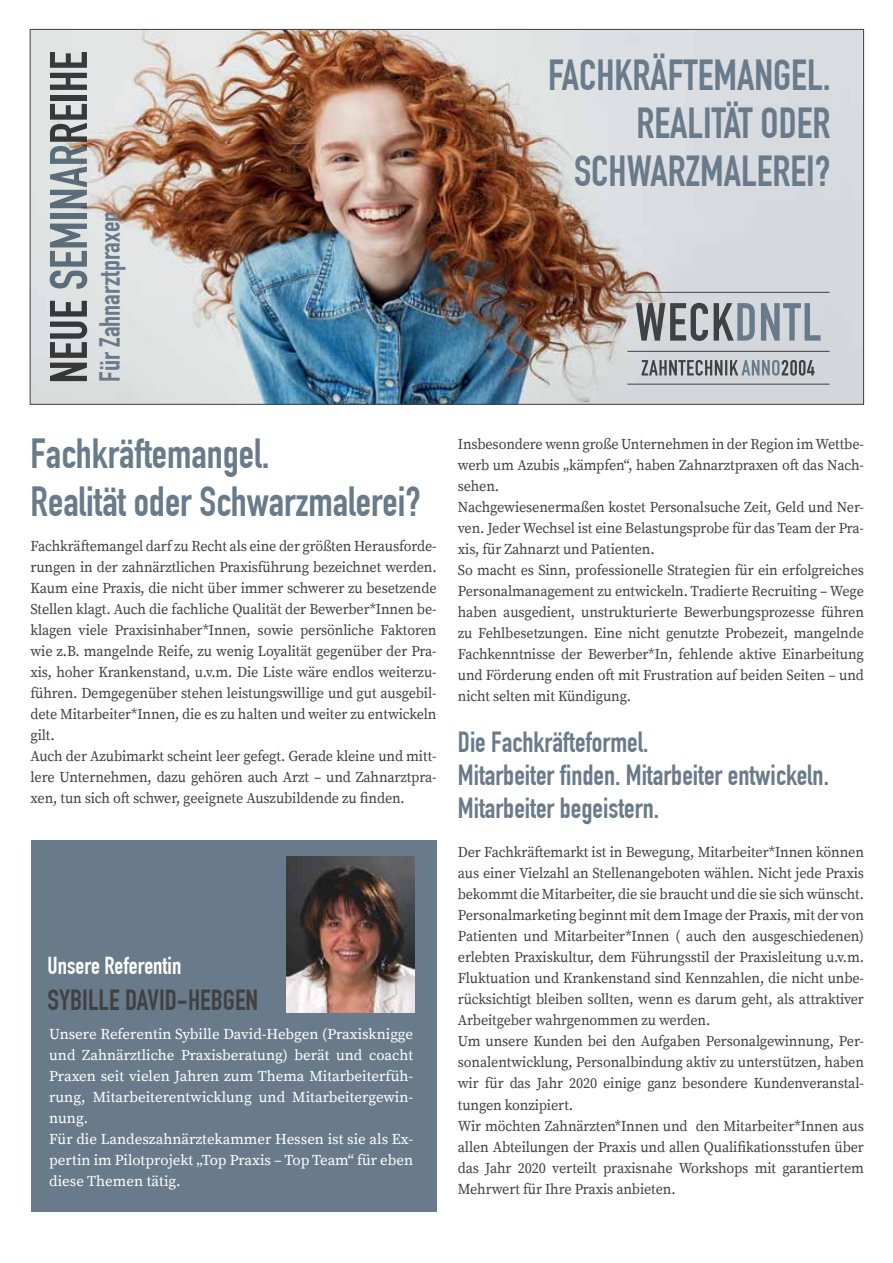
<style>
.page{position:relative;width:893px;height:1263px;background:#fff}
.page>*{position:absolute;margin:0;border:0;box-sizing:border-box;transform-origin:0 0}
.t1{font:700 51.9px "DIN Condensed";color:#414042}
.t2{font:700 42.45px "DIN Condensed";color:#697b8a}
.t3{font:700 41.25px/47.7px "DIN Condensed";color:#697b8a}
.t4{font:700 28.5px/33px "DIN Condensed";color:#697b8a}
.t5{font:700 28.5px "DIN Condensed";color:#414042}
.t6{font:700 24px "DIN Condensed";color:#fff}
.t7{font:15px/21px "Source Serif Pro";letter-spacing:-.01em;color:#414042;scale:.95 1}
.t8{font:15px/21px "Source Serif Pro";color:#fff}
.s1{color:#697b8a}
</style>
<div class="page">
<img style="left:32px;top:31px;width:830px;height:372px">
<hr style="left:627px;top:351px;width:203px;height:1px;background:#414042">
<hr style="left:627px;top:292px;width:203px;height:1px;background:#414042">
<svg style="left:636px;top:303px;width:185px;height:38px;background:#999ea4"></svg>
<hr style="left:627px;top:384px;width:203px;height:1px;background:#414042">
<svg style="left:642px;top:360px;width:173px;height:16px;background:#94979c"></svg>
<div style="left:31px;top:840px;width:405px;height:372px;background:#697b8a"></div>
<img style="left:286px;top:856px;width:128px;height:156px">
<h1 class="t1" style="left:38px;top:383px;width:334px;rotate:-90deg">NEUE <span class="s1">SEMINAR</span>REIHE</h1>
<h3 class="t4" style="left:94px;top:382px;width:172px;rotate:-90deg">Für Zahnarztpraxen</h3>
<h2 class="t2" style="left:548px;top:50px;width:169px">Fachkräfteman</h2>
<h2 class="t2" style="left:773px;top:50px;width:59px">gel.</h2>
<h2 class="t2" style="left:636px;top:98px;width:177px">Realität oder</h2>
<h2 class="t2" style="left:574px;top:146px;width:96px">Schwarzma</h2>
<h2 class="t2" style="left:741px;top:146px;width:91px">lerei?</h2>
<h3 class="t3" style="left:31px;top:430px;width:392px">Fachkräftemangel.<br>Realität oder Schwarzmalerei?</h3>
<p class="t7" style="left:31px;top:536px;width:429px">Fachkräftemangel darf zu Recht als eine der größten Herausforde&shy;rungen in der zahnärztlichen Praxisführung bezeichnet werden.<br>Kaum eine Praxis, die nicht über immer schwerer zu besetzende Stellen klagt. Auch die fachliche Qualität der Bewerber*Innen be&shy;klagen viele Praxisinhaber*Innen, sowie persönliche Faktoren wie z.B. mangelnde Reife, zu wenig Loyalität gegenüber der Pra&shy;xis, hoher Krankenstand, u.v.m. Die Liste wäre endlos weiterzu&shy;führen. Demgegenüber stehen leistungswillige und gut ausgebil&shy;dete Mitarbeiter*Innen, die es zu halten und weiter zu entwickeln gilt.<br>Auch der Azubimarkt scheint leer gefegt. Gerade kleine und mitt&shy;lere Unternehmen, dazu gehören auch Arzt – und Zahnarztpra&shy;xen, tun sich oft schwer, geeignete Auszubildende zu finden.</p>
<h3 class="t6" style="left:48px;top:952px;width:135px">Unsere Referentin</h3>
<h3 class="t5" style="left:48px;top:983px;width:199px">Sybille David-Hebgen</h3>
<p class="t8" style="left:49px;top:1024px;width:365px">Unsere Referentin Sybille David-Hebgen (Praxisknigge und Zahnärztliche Praxisberatung) berät und coacht Praxen seit vielen Jahren zum Thema Mitarbeiterfüh&shy;rung, Mitarbeiterentwicklung und Mitarbeitergewin&shy;nung.<br>Für die Landeszahnärztekammer Hessen ist sie als Ex&shy;pertin im Pilotprojekt „Top Praxis – Top Team“ für eben diese Themen tätig.</p>
<p class="t7" style="left:458px;top:434px;width:429px">Insbesondere wenn große Unternehmen in der Region im Wettbe&shy;werb um Azubis „kämpfen“, haben Zahnarztpraxen oft das Nach&shy;sehen.<br>Nachgewiesenermaßen kostet Personalsuche Zeit, Geld und Ner&shy;ven. Jeder Wechsel ist eine Belastungsprobe für das Team der Pra&shy;xis, für Zahnarzt und Patienten.<br>So macht es Sinn, professionelle Strategien für ein erfolgreiches Personalmanagement zu entwickeln. Tradierte Recruiting – Wege haben ausgedient, unstrukturierte Bewerbungsprozesse führen zu Fehlbesetzungen. Eine nicht genutzte Probezeit, mangelnde Fachkenntnisse der Bewerber*In, fehlende aktive Einarbeitung und Förderung enden oft mit Frustration auf beiden Seiten – und nicht selten mit Kündigung.</p>
<h3 class="t4" style="left:458px;top:726px;width:373px">Die Fachkräfteformel.<br>Mitarbeiter finden. Mitarbeiter entwickeln.<br>Mitarbeiter begeistern.</h3>
<p class="t7" style="left:458px;top:842px;width:429px">Der Fachkräftemarkt ist in Bewegung, Mitarbeiter*Innen können aus einer Vielzahl an Stellenangeboten wählen. Nicht jede Praxis bekommt die Mitarbeiter, die sie braucht und die sie sich wünscht.<br>Personalmarketing beginnt mit dem Image der Praxis, mit der von Patienten und Mitarbeiter*Innen ( auch den ausgeschiedenen) erlebten Praxiskultur, dem Führungsstil der Praxisleitung u.v.m.<br>Fluktuation und Krankenstand sind Kennzahlen, die nicht unbe&shy;rücksichtigt bleiben sollten, wenn es darum geht, als attraktiver Arbeitgeber wahrgenommen zu werden.<br>Um unsere Kunden bei den Aufgaben Personalgewinnung, Per&shy;sonalentwicklung, Personalbindung aktiv zu unterstützen, haben wir für das Jahr 2020 einige ganz besondere Kundenveranstal&shy;tungen konzipiert.<br>Wir möchten Zahnärzten*Innen und den Mitarbeiter*Innen aus allen Abteilungen der Praxis und allen Qualifikationsstufen über das Jahr 2020 verteilt praxisnahe Workshops mit garantiertem Mehrwert für Ihre Praxis anbieten.</p>
</div>
